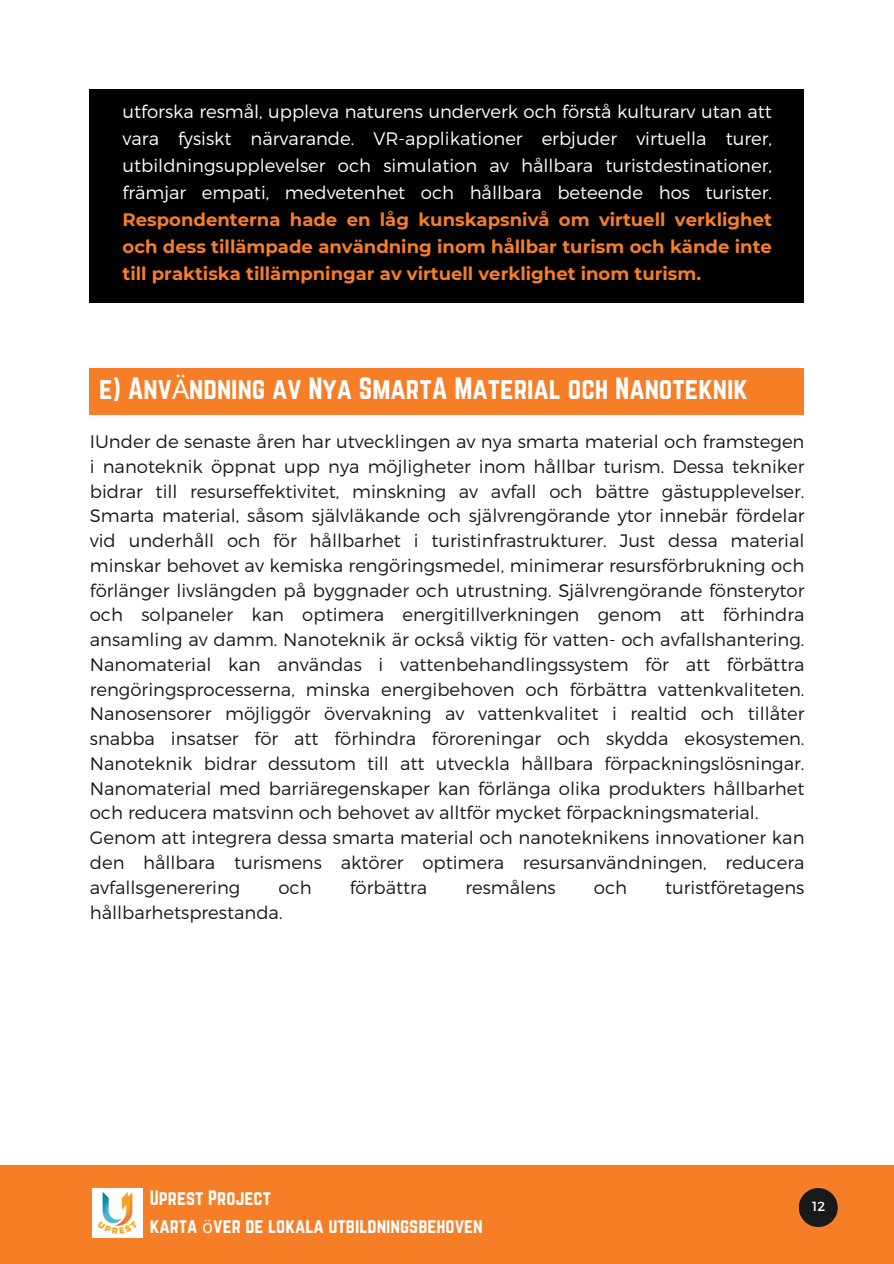
<style>
.page{position:relative;width:894px;height:1264px;background:#fff}
.page>*{position:absolute;margin:0;border:0;box-sizing:border-box;transform-origin:0 0}
.t1{font:27px "Norwester";color:#fff}
.t2{font:18.15px "Norwester";color:#fff}
.t3{font:300 18px/24.8px "Montserrat";color:#191919;text-align:justify}
.t4{font:300 18px/27px "Montserrat";color:#fff;text-align:justify}
.t5{font:13.2px "Montserrat";color:#fff}
.s1{font-weight:700;color:#f57e26}
.s2{font-family:"Noto Sans"}
</style>
<div class="page">
<div style="left:90px;top:89px;width:714px;height:213px;background:#000"></div>
<div style="left:89px;top:368px;width:715px;height:46px;background:#f57e26"></div>
<div style="left:0;top:1165px;width:893px;height:98px;background:#f57e26"></div>
<svg style="left:799px;top:1188px;width:38px;height:38px"></svg>
<img style="left:93px;top:1188px;width:49px;height:49px">
<p class="t4" style="left:122px;top:97px;width:650px">utforska resmål, uppleva naturens underverk och förstå kulturarv utan att vara fysiskt närvarande. VR-applikationer erbjuder virtuella turer, utbildningsupplevelser och simulation av hållbara turistdestinationer, främjar empati, medvetenhet och hållbara beteende hos turister.<br><span class="s1">Respondenterna hade en låg kunskapsnivå om virtuell verklighet och dess tillämpade användning inom hållbar turism och kände inte till praktiska tillämpningar av virtuell verklighet inom turism.</span></p>
<h1 class="t1" style="left:99px;top:372px;width:650px">e) Anv<span class="s2">Ä</span>ndning av Nya SmartA Material och Nanoteknik</h1>
<p class="t3" style="left:90px;top:428px;width:716px">IUnder de senaste åren har utvecklingen av nya smarta material och framstegen i nanoteknik öppnat upp nya möjligheter inom hållbar turism. Dessa tekniker bidrar till resurseffektivitet, minskning av avfall och bättre gästupplevelser.<br>Smarta material, såsom självläkande och självrengörande ytor innebär fördelar vid underhåll och för hållbarhet i turistinfrastrukturer. Just dessa material minskar behovet av kemiska rengöringsmedel, minimerar resursförbrukning och förlänger livslängden på byggnader och utrustning. Självrengörande fönsterytor och solpaneler kan optimera energitillverkningen genom att förhindra ansamling av damm. Nanoteknik är också viktig för vatten- och avfallshantering.<br>Nanomaterial kan användas i vattenbehandlingssystem för att förbättra rengöringsprocesserna, minska energibehoven och förbättra vattenkvaliteten.<br>Nanosensorer möjliggör övervakning av vattenkvalitet i realtid och tillåter snabba insatser för att förhindra föroreningar och skydda ekosystemen.<br>Nanoteknik bidrar dessutom till att utveckla hållbara förpackningslösningar.<br>Nanomaterial med barriäregenskaper kan förlänga olika produkters hållbarhet och reducera matsvinn och behovet av alltför mycket förpackningsmaterial.</p>
<p class="t3" style="left:90px;top:824px;width:716px">Genom att integrera dessa smarta material och nanoteknikens innovationer kan den hållbara turismens aktörer optimera resursanvändningen, reducera avfallsgenerering</p>
<p class="t3" style="left:278px;top:874px;width:35px">och</p>
<p class="t3" style="left:349px;top:874px;width:79px">förbättra</p>
<p class="t3" style="left:465px;top:874px;width:92px">resmålens</p>
<p class="t3" style="left:593px;top:874px;width:35px">och</p>
<p class="t3" style="left:665px;top:874px;width:141px">turistföretagens</p>
<p class="t3" style="left:90px;top:898px;width:194px">hållbarhetsprestanda.</p>
<p class="t2" style="left:150px;top:1186px;width:123px">Uprest Project</p>
<p class="t2" style="left:150px;top:1214px;width:334px">karta <span class="s2">ö</span>ver de lokala utbildningsbehoven</p>
<p class="t5" style="left:812px;top:1197px;width:14px">12</p>
</div>
